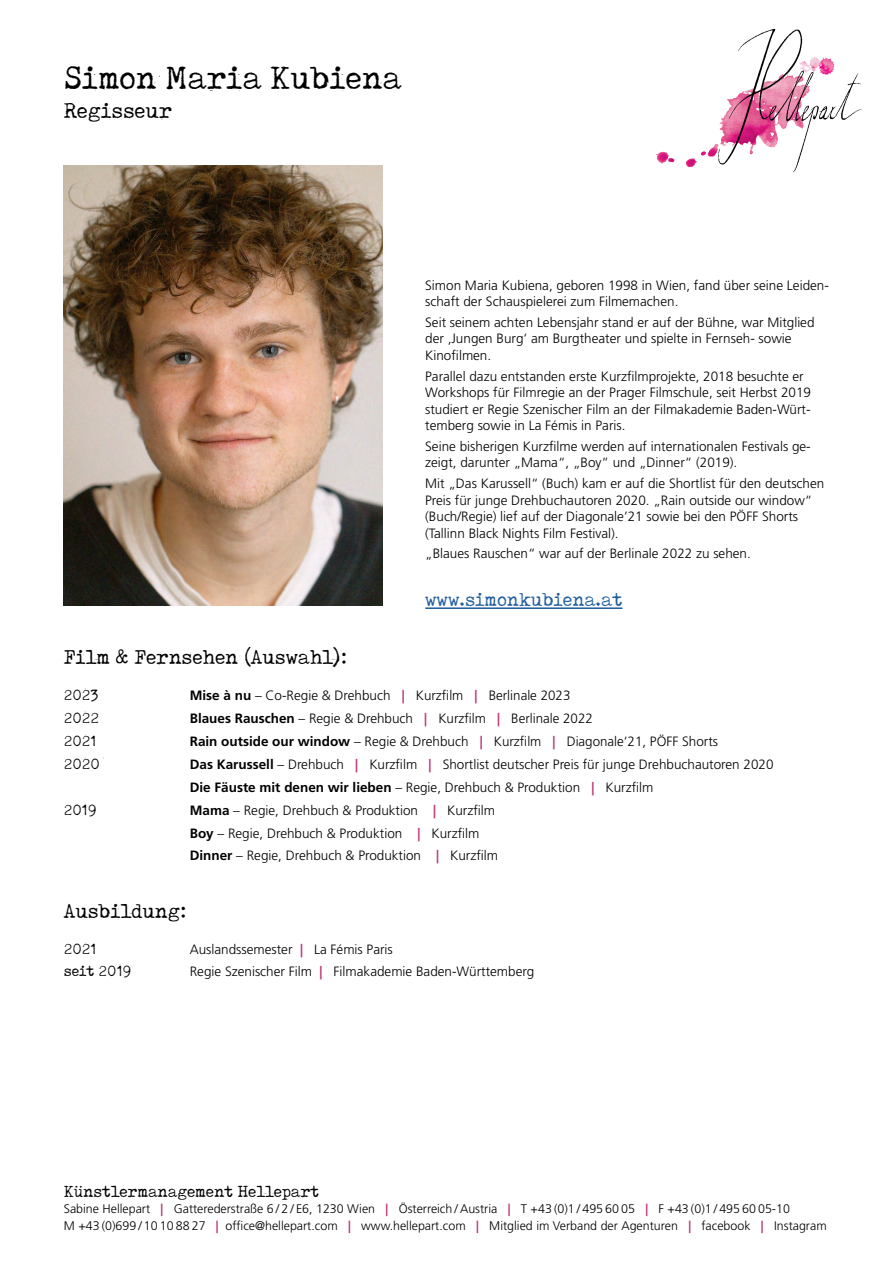
<style>
.page{position:relative;width:893px;height:1263px;background:#fff}
.page>*{position:absolute;margin:0;border:0;box-sizing:border-box;transform-origin:0 0}
.t1{font:36px "Tox Typewriter";color:#000}
.t2{font:24px "Tox Typewriter";color:#000}
.t3{font:22.5px "Tox Typewriter";color:#000}
.t4{font:21px "Tox Typewriter";color:#215e9e}
.t5{font:18px "Tox Typewriter";color:#000}
.t6{font:16.5px "Tox Typewriter";color:#000}
.t7{font:300 13.5px/16.5px "Frutiger LT Std";color:#000}
.t8{font:300 12.45px/16.5px "Frutiger LT Std";color:#000}
.s1{font-weight:700}
.s2{font-weight:700;color:#bc3073}
</style>
<div class="page">
<img style="left:705px;top:29px;width:157px;height:144px">
<img style="left:64px;top:166px;width:319px;height:440px">
<hr style="left:425px;top:607px;width:197px;height:2px;background:#215e9e">
<h1 class="t1" style="left:64px;top:59px;width:339px">Simon Maria Kubiena</h1>
<h2 class="t2" style="left:64px;top:97px;width:110px">Regisseur</h2>
<p class="t7" style="left:425px;top:277px;width:405px">Simon Maria Kubiena, geboren 1998 in Wien, fand über seine Leiden&shy;schaft der Schauspielerei zum Filmemachen.</p>
<p class="t7" style="left:425px;top:314px;width:391px">Seit seinem achten Lebensjahr stand er auf der Bühne, war Mitglied der ‚Jungen Burg‘ am Burgtheater und spielte in Fernseh- sowie<br>Kinofilmen.</p>
<p class="t7" style="left:425px;top:368px;width:387px">Parallel dazu entstanden erste Kurzfilmprojekte, 2018 besuchte er Workshops für Filmregie an der Prager Filmschule, seit Herbst 2019 studiert er Regie Szenischer Film an der Filmakademie Baden-Würt&shy;temberg sowie in La Fémis in Paris.</p>
<p class="t7" style="left:425px;top:438px;width:387px">Seine bisherigen Kurzfilme werden auf internationalen Festivals ge&shy;zeigt, darunter „Mama“, „Boy“ und „Dinner“ (2019).</p>
<p class="t7" style="left:425px;top:475px;width:401px">Mit „Das Karussell“ (Buch) kam er auf die Shortlist für den deutschen Preis für junge Drehbuchautoren 2020. „Rain outside our window“ (Buch/Regie) lief auf der Diagonale’21 sowie bei den PÖFF Shorts (Tallinn Black Nights Film Festival).</p>
<p class="t7" style="left:425px;top:546px;width:327px">„Blaues Rauschen“ war auf der Berlinale 2022 zu sehen.</p>
<h3 class="t4" style="left:425px;top:588px;width:199px">www.simonkubiena.at</h3>
<h3 class="t3" style="left:64px;top:645px;width:285px">Film &amp; Fernsehen (Auswahl):</h3>
<p class="t6" style="left:64px;top:686px;width:37px">2023</p>
<p class="t7" style="left:190px;top:687px;width:382px"><span class="s1">Mise à nu</span> – Co-Regie &amp; Drehbuch <span class="s2">|</span> Kurzfilm <span class="s2">|</span> Berlinale 2023</p>
<p class="t6" style="left:64px;top:709px;width:37px">2022</p>
<p class="t7" style="left:190px;top:710px;width:405px"><span class="s1">Blaues Rauschen</span> – Regie &amp; Drehbuch <span class="s2">|</span> Kurzfilm <span class="s2">|</span> Berlinale 2022</p>
<p class="t6" style="left:64px;top:732px;width:34px">2021</p>
<p class="t7" style="left:190px;top:733px;width:530px"><span class="s1">Rain outside our window</span> – Regie &amp; Drehbuch <span class="s2">|</span> Kurzfilm <span class="s2">|</span> Diagonale‘21, PÖFF Shorts</p>
<p class="t6" style="left:64px;top:755px;width:38px">2020</p>
<p class="t7" style="left:190px;top:753px;width:585px;line-height:23px"><span class="s1">Das Karussell</span> – Drehbuch <span class="s2">|</span> Kurzfilm <span class="s2">|</span> Shortlist deutscher Preis für junge Drehbuchautoren 2020<br><span class="s1">Die Fäuste mit denen wir lieben</span> – Regie, Drehbuch &amp; Produktion <span class="s2">|</span> Kurzfilm</p>
<p class="t6" style="left:64px;top:801px;width:34px">2019</p>
<p class="t7" style="left:190px;top:799px;width:310px;line-height:23px"><span class="s1">Mama</span> – Regie, Drehbuch &amp; Produktion <span class="s2">|</span> Kurzfilm<br><span class="s1">Boy</span> – Regie, Drehbuch &amp; Produktion <span class="s2">|</span> Kurzfilm<br><span class="s1">Dinner</span> – Regie, Drehbuch &amp; Produktion <span class="s2">|</span> Kurzfilm</p>
<h3 class="t3" style="left:64px;top:898px;width:124px">Ausbildung:</h3>
<p class="t6" style="left:64px;top:940px;width:34px">2021</p>
<p class="t7" style="left:190px;top:941px;width:205px">Auslandssemester <span class="s2">|</span> La Fémis Paris</p>
<p class="t6" style="left:64px;top:962px;width:69px">seit 2019</p>
<p class="t7" style="left:190px;top:964px;width:346px">Regie Szenischer Film <span class="s2">|</span> Filmakademie Baden-Württemberg</p>
<h3 class="t5" style="left:64px;top:1182px;width:257px">Künstlermanagement Hellepart</h3>
<p class="t8" style="left:64px;top:1201px;width:764px">Sabine Hellepart <span class="s2">|</span> Gatterederstraße 6 / 2 / E6, 1230 Wien <span class="s2">|</span> Österreich / Austria <span class="s2">|</span> T +43 (0)1 / 495 60 05 <span class="s2">|</span> F +43 (0)1 / 495 60 05-10<br>M +43 (0)699 / 10 10 88 27 <span class="s2">|</span> office@hellepart.com <span class="s2">|</span> www.hellepart.com <span class="s2">|</span> Mitglied im Verband der Agenturen <span class="s2">|</span> facebook <span class="s2">|</span> Instagram</p>
</div>
